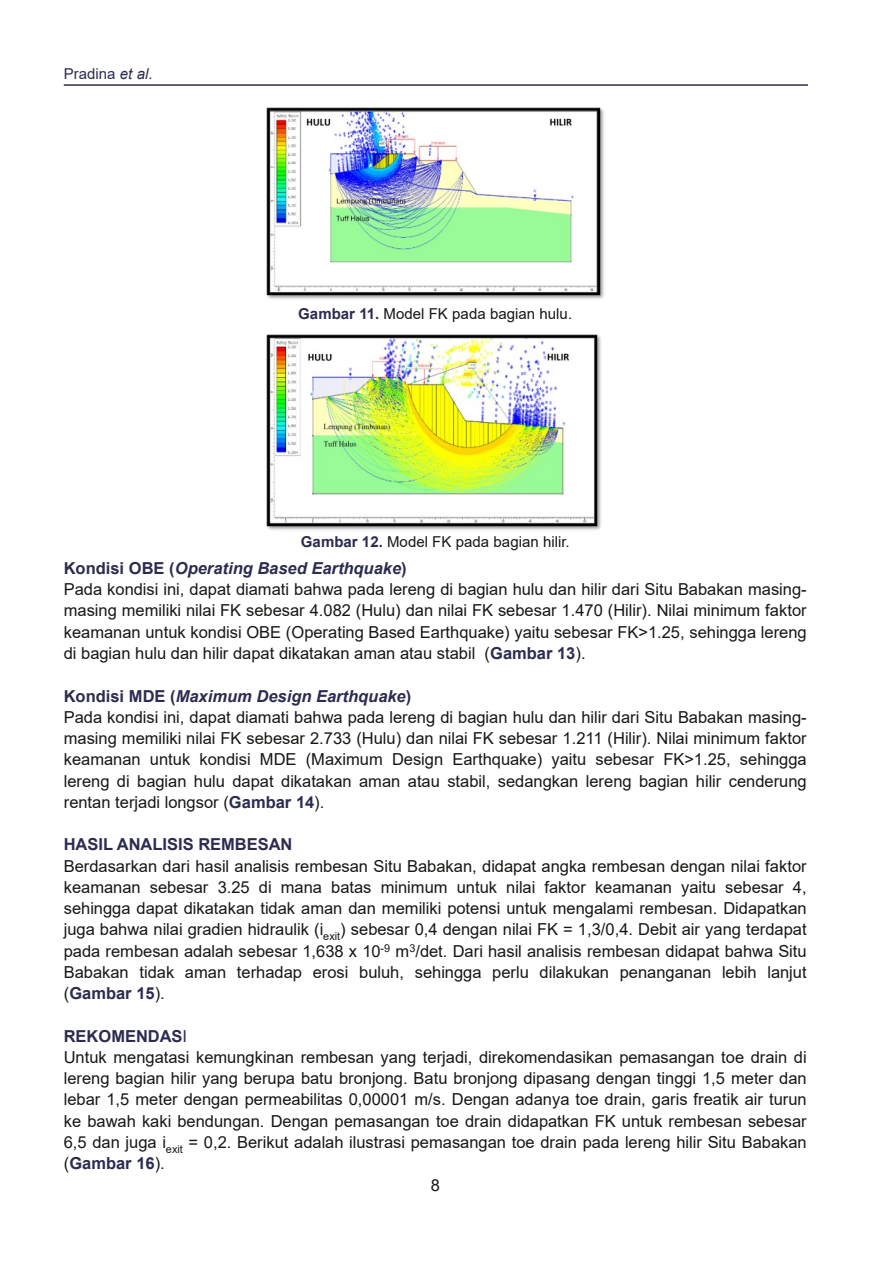
<style>
.page{position:relative;width:893px;height:1263px;background:#fff}
.page>*{position:absolute;margin:0;border:0;box-sizing:border-box;transform-origin:0 0}
.t1{font:16.5px/21.3px "Arial";color:#181715}
.t2{font:700 16.5px "Arial";color:#2c2c51}
.t3{font:15px "Arial";letter-spacing:.005em;color:#181715}
.t4{font:15px "Arial";letter-spacing:.005em;color:#2c2c51}
.s1{font-style:italic}
.s2{font-weight:700;color:#2c2c51}
.s3{font-weight:700;font-style:italic;color:#2c2c51}
.s4{color:#2c2c51}
</style>
<div class="page">
<hr style="left:64px;top:84px;width:744px;height:2px;background:#2c2c51">
<img style="left:266px;top:107px;width:338px;height:192px">
<img style="left:266px;top:334px;width:335px;height:196px">
<p class="t4" style="left:64px;top:65px;width:90px">Pradina <span class="s1">et al</span>.</p>
<p class="t3" style="left:298px;top:306px;width:275px"><span class="s2">Gambar 11.</span> Model FK pada bagian hulu.</p>
<p class="t3" style="left:301px;top:533px;width:270px"><span class="s2">Gambar 12.</span> Model FK pada bagian hilir.</p>
<p class="t1" style="left:64px;top:558px;width:744px"><span class="s2">Kondisi OBE (</span><span class="s3">Operating Based Earthquake</span><span class="s2">)<br></span>Pada kondisi ini, dapat diamati bahwa pada lereng di bagian hulu dan hilir dari Situ Babakan masing&shy;masing memiliki nilai FK sebesar 4.082 (Hulu) dan nilai FK sebesar 1.470 (Hilir). Nilai minimum faktor keamanan untuk kondisi OBE (Operating Based Earthquake) yaitu sebesar FK&gt;1.25, sehingga lereng di bagian hulu dan hilir dapat dikatakan aman atau stabil (<span class="s2">Gambar 13</span>).</p>
<p class="t1" style="left:64px;top:685px;width:744px"><span class="s2">Kondisi MDE (</span><span class="s3">Maximum Design Earthquake</span><span class="s2">)<br></span>Pada kondisi ini, dapat diamati bahwa pada lereng di bagian hulu dan hilir dari Situ Babakan masing&shy;masing memiliki nilai FK sebesar 2.733 (Hulu) dan nilai FK sebesar 1.211 (Hilir). Nilai minimum faktor keamanan untuk kondisi MDE (Maximum Design Earthquake) yaitu sebesar FK&gt;1.25, sehingga lereng di bagian hulu dapat dikatakan aman atau stabil, sedangkan lereng bagian hilir cenderung rentan terjadi longsor (<span class="s2">Gambar 14</span>).</p>
<p class="t2" style="left:64px;top:835px;width:230px">HASIL ANALISIS REMBESAN</p>
<p class="t1" style="left:64px;top:855px;width:744px;text-align:justify">Berdasarkan dari hasil analisis rembesan Situ Babakan, didapat angka rembesan dengan nilai faktor keamanan sebesar 3.25 di mana batas minimum untuk nilai faktor keamanan yaitu sebesar 4, sehingga dapat dikatakan tidak aman dan memiliki potensi untuk mengalami rembesan. Didapatkan juga bahwa nilai gradien hidraulik (i<sub>exit</sub>) sebesar 0,4 dengan nilai FK = 1,3/0,4. Debit air yang terdapat pada rembesan adalah sebesar 1,638 x 10<sup>-9</sup> m<sup>3</sup>/det. Dari hasil analisis rembesan didapat bahwa Situ Babakan tidak aman terhadap erosi buluh, sehingga perlu dilakukan penanganan lebih lanjut (<span class="s2">Gambar 15</span>).</p>
<p class="t1" style="left:64px;top:1025px;width:744px"><span class="s2">REKOMENDAS</span><span class="s4">I<br></span>Untuk mengatasi kemungkinan rembesan yang terjadi, direkomendasikan pemasangan toe drain di lereng bagian hilir yang berupa batu bronjong. Batu bronjong dipasang dengan tinggi 1,5 meter dan lebar 1,5 meter dengan permeabilitas 0,00001 m/s. Dengan adanya toe drain, garis freatik air turun ke bawah kaki bendungan. Dengan pemasangan toe drain didapatkan FK untuk rembesan sebesar 6,5 dan juga i<sub>exit</sub> = 0,2. Berikut adalah ilustrasi pemasangan toe drain pada lereng hilir Situ Babakan (<span class="s2">Gambar 16</span>).</p>
<p class="t1" style="left:431px;top:1175px;width:11px">8</p>
</div>
